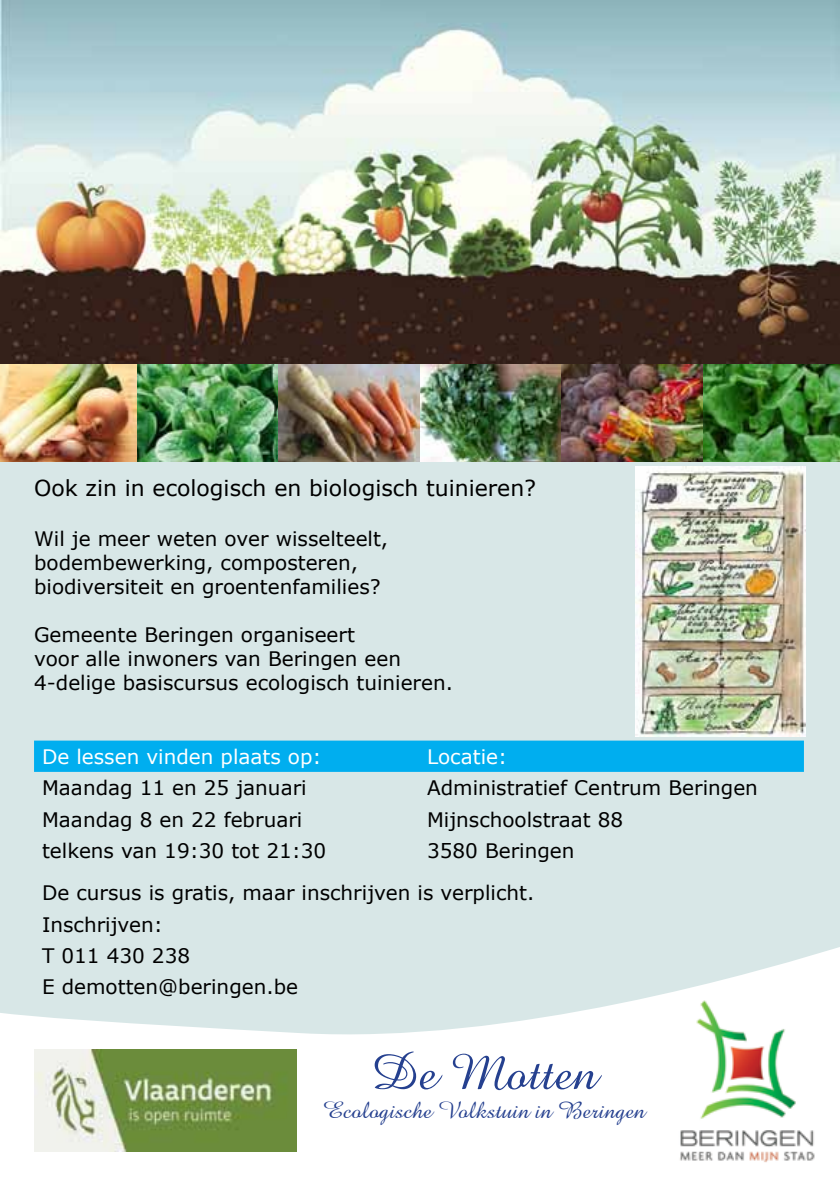
<style>
.page{position:relative;width:840px;height:1191px;background:#fff}
.page>*{position:absolute;margin:0;border:0;box-sizing:border-box;transform-origin:0 0}
.t1{font:52px "Amazone BT";color:#25408f}
.t2{font:24px "Amazone BT";color:#25408f}
.t3{font:22px "Verdana";color:#000}
.t4{font:20px/24px "Verdana";color:#000}
.t5{font:20px "Verdana";color:#fff}
</style>
<div class="page">
<div style="left:0;top:461px;width:839px;height:574px;background:#d8e7e7"></div>
<img style="left:0;top:0;width:839px;height:461px">
<img style="left:672px;top:994px;width:150px;height:169px">
<img style="left:34px;top:1049px;width:262px;height:102px">
<div style="left:34px;top:740px;width:769px;height:32px;background:#00aeef"></div>
<img style="left:635px;top:467px;width:170px;height:269px">
<p class="t3" style="left:34px;top:473px;width:503px">Ook zin in ecologisch en biologisch tuinieren?</p>
<p class="t4" style="left:34px;top:527px;width:355px">Wil je meer weten over wisselteelt, bodembewerking, composteren, biodiversiteit en groentenfamilies?</p>
<p class="t4" style="left:34px;top:623px;width:420px">Gemeente Beringen organiseert<br>voor alle inwoners van Beringen een<br>4-delige basiscursus ecologisch tuinieren.</p>
<p class="t5" style="left:42px;top:743px;width:281px">De lessen vinden plaats op:</p>
<p class="t5" style="left:427px;top:743px;width:82px">Locatie:</p>
<p class="t4" style="left:42px;top:775px;width:266px">Maandag 11 en 25 januari</p>
<p class="t4" style="left:427px;top:775px;width:332px">Administratief Centrum Beringen</p>
<p class="t4" style="left:42px;top:807px;width:262px">Maandag 8 en 22 februari</p>
<p class="t4" style="left:427px;top:807px;width:198px">Mijnschoolstraat 88</p>
<p class="t4" style="left:42px;top:838px;width:285px">telkens van 19:30 tot 21:30</p>
<p class="t4" style="left:42px;top:829px;width:533px;line-height:42.6px;text-indent:385px">3580 Beringen<br>De cursus is gratis, maar inschrijven is verplicht.</p>
<p class="t4" style="left:42px;top:908px;width:257px;line-height:31.4px">Inschrijven:<br>T 011 430 238<br>E demotten@beringen.be</p>
<h1 class="t1" style="left:371px;top:1042px;width:227px">De Motten</h1>
<p class="t2" style="left:323px;top:1096px;width:323px">Ecologische Volkstuin in Beringen</p>
</div>
